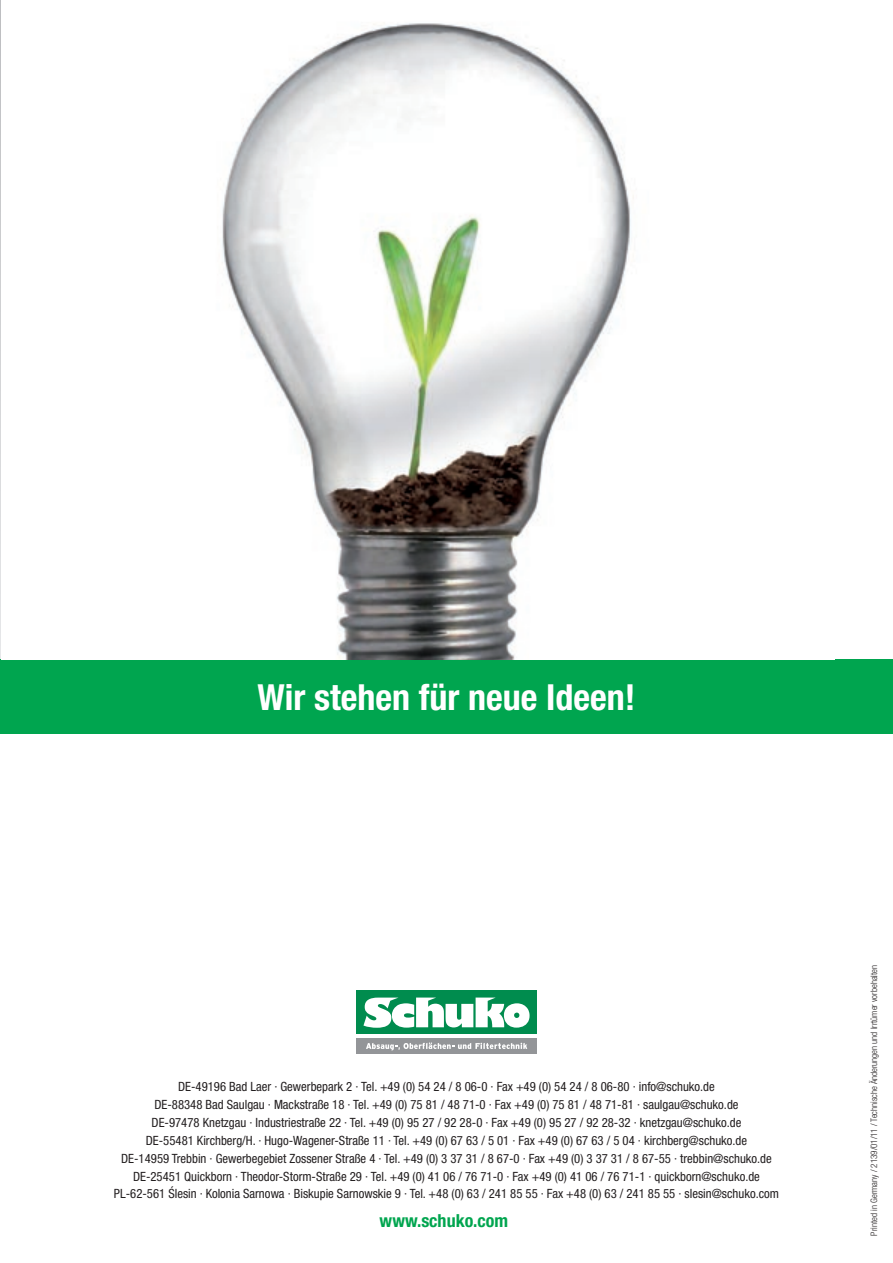
<style>
.page{position:relative;width:893px;height:1263px;background:#fff}
.page>*{position:absolute;margin:0;border:0;box-sizing:border-box;transform-origin:0 0}
.t1{font:700 condensed 36px "Helvetica Neue LT Pro";color:#fff}
.t2{font:700 condensed 18px "Helvetica Neue LT Pro";color:#00a54f}
.t3{font:condensed 12.75px/17.9px "Helvetica Neue LT Pro";color:#231f20;text-align:center}
.t4{font:300 condensed 9px "Helvetica Neue LT Pro";color:#231f20}
</style>
<div class="page">
<svg style="left:0;top:0;width:1px;height:659px"></svg>
<div style="left:0;top:659px;width:893px;height:74px;background:#00a54f"></div>
<img style="left:222px;top:23px;width:412px;height:636px">
<div style="left:356px;top:991px;width:181px;height:43px;background:#008c4e"></div>
<div style="left:356px;top:1038px;width:181px;height:16px;background:#939598"></div>
<svg style="left:363px;top:997px;width:167px;height:31px"></svg>
<svg style="left:366px;top:1042px;width:161px;height:8px"></svg>
<h1 class="t1" style="left:258px;top:676px;width:379px">Wir stehen für neue Ideen!</h1>
<p class="t3" style="left:114px;top:1078px;width:667px">DE-49196 Bad Laer · Gewerbepark 2 · Tel. +49 (0) 54 24 / 8 06-0 · Fax +49 (0) 54 24 / 8 06-80 · info@schuko.de<br>DE-88348 Bad Saulgau · Mackstraße 18 · Tel. +49 (0) 75 81 / 48 71-0 · Fax +49 (0) 75 81 / 48 71-81 · saulgau@schuko.de<br>DE-97478 Knetzgau · Industriestraße 22 · Tel. +49 (0) 95 27 / 92 28-0 · Fax +49 (0) 95 27 / 92 28-32 · knetzgau@schuko.de<br>DE-55481 Kirchberg/H. · Hugo-Wagener-Straße 11 · Tel. +49 (0) 67 63 / 5 01 · Fax +49 (0) 67 63 / 5 04 · kirchberg@schuko.de<br>DE-14959 Trebbin · Gewerbegebiet Zossener Straße 4 · Tel. +49 (0) 3 37 31 / 8 67-0 · Fax +49 (0) 3 37 31 / 8 67-55 · trebbin@schuko.de DE-25451 Quickborn · Theodor-Storm-Straße 29 · Tel. +49 (0) 41 06 / 76 71-0 · Fax +49 (0) 41 06 / 76 71-1 · quickborn@schuko.de PL-62-561 Ślesin · Kolonia Sarnowa · Biskupie Sarnowskie 9 · Tel. +48 (0) 63 / 241 85 55 · Fax +48 (0) 63 / 241 85 55 · slesin@schuko.com</p>
<h2 class="t2" style="left:380px;top:1210px;width:130px">www.schuko.com</h2>
<p class="t4" style="left:869px;top:1235px;width:272px;rotate:-90deg">Printed in Germany / 2139/01/11 / Technische Änderungen und Irrtümer vorbehalten</p>
</div>
